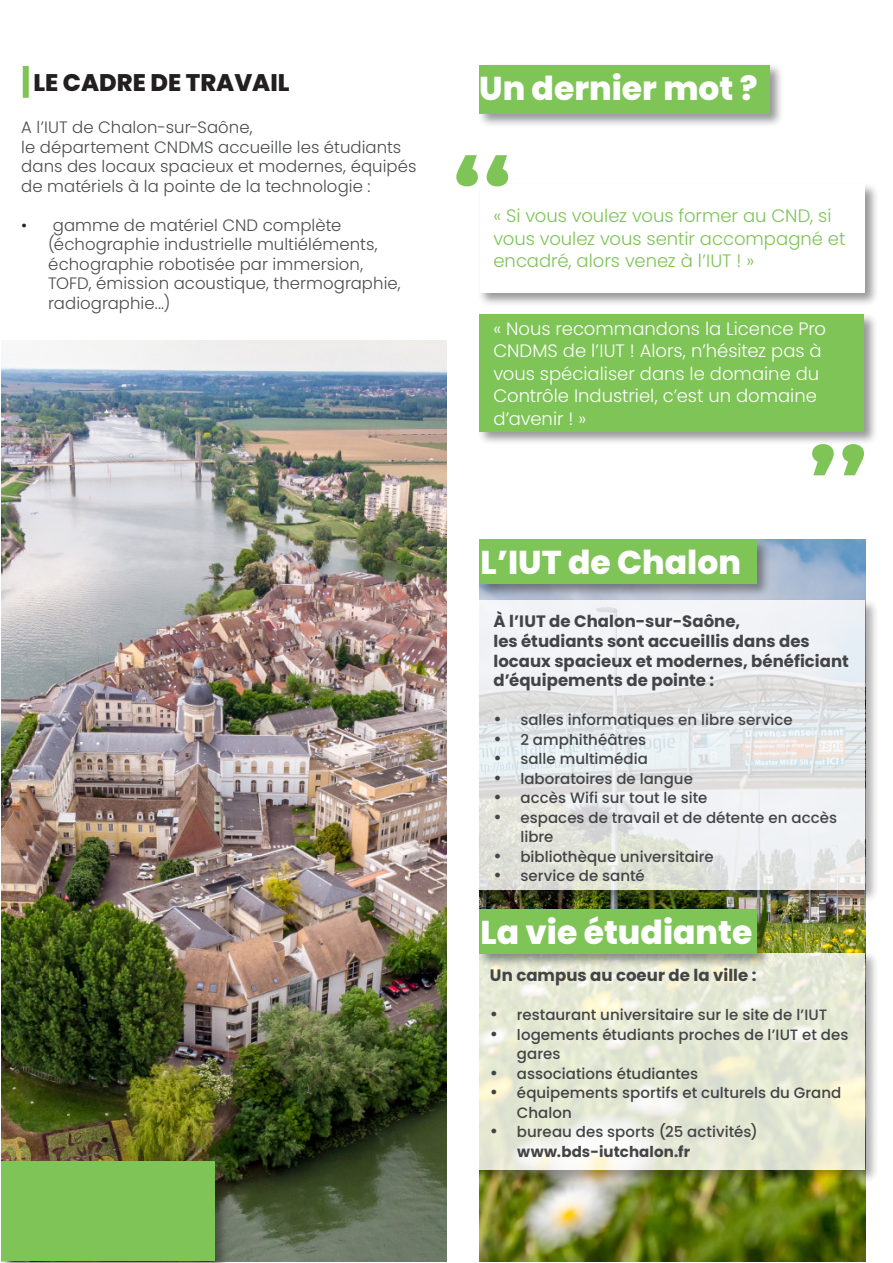
<style>
.page{position:relative;width:893px;height:1263px;background:#fff}
.page>*{position:absolute;margin:0;border:0;box-sizing:border-box;transform-origin:0 0}
.t1{font:800 33px "Poppins";color:#fff}
.t2{font:800 24px "Poppins";color:#231f20}
.t3{font:300 18px/22.5px "Poppins";color:#fff}
.t4{font:300 18px/22.5px "Poppins";color:#7ec456}
.t5{font:300 16.5px/19.5px "Poppins";letter-spacing:.005em;color:#4b4c4d}
.t6{font:700 16.5px/19.5px "Poppins";color:#424445}
.t7{font:500 15px/19.5px "Poppins";color:#424445}
.t8{font:700 15px "Poppins";letter-spacing:.005em;color:#424445}
.s1{color:#231f20}
.s2{font-size:18px}
</style>
<div class="page">
<img style="left:1px;top:340px;width:445px;height:921px">
<div style="left:477px;top:182px;width:402px;height:125px;background:#231f20;opacity:.47"></div>
<div style="left:480px;top:185px;width:384px;height:108px;background:#fff"></div>
<div style="left:477px;top:312px;width:401px;height:134px;background:#231f20;opacity:.47"></div>
<div style="left:479px;top:314px;width:385px;height:117px;background:#7ec456"></div>
<div style="left:0;top:1159px;width:229px;height:104px;background:#231f20;opacity:.47"></div>
<div style="left:1px;top:1161px;width:214px;height:100px;background:#7ec456"></div>
<img style="left:479px;top:539px;width:386px;height:722px">
<div style="left:477px;top:537px;width:294px;height:62px;background:#231f20;opacity:.47"></div>
<div style="left:479px;top:539px;width:278px;height:45px;background:#7ec456"></div>
<div style="left:477px;top:598px;width:402px;height:305px;background:#231f20;opacity:.47"></div>
<svg style="left:479px;top:600px;width:386px;height:289px;fill:#ebeff2"></svg>
<div style="left:477px;top:951px;width:402px;height:233px;background:#231f20;opacity:.47"></div>
<svg style="left:479px;top:953px;width:386px;height:217px;background:#e7ead7"></svg>
<div style="left:477px;top:907px;width:294px;height:61px;background:#231f20;opacity:.47"></div>
<div style="left:479px;top:909px;width:278px;height:45px;background:#7ec456"></div>
<div style="left:23px;top:66px;width:6px;height:32px;background:#7ec456"></div>
<div style="left:477px;top:63px;width:307px;height:65px;background:#231f20;opacity:.47"></div>
<div style="left:479px;top:65px;width:291px;height:48px;background:#7ec456"></div>
<svg style="left:812px;top:444px;width:52px;height:31px"></svg>
<svg style="left:456px;top:155px;width:52px;height:31px"></svg>
<p class="t2" style="left:33px;top:69px;width:258px">LE CADRE DE TRAVAIL</p>
<p class="t1" style="left:479px;top:69px;width:280px">Un dernier mot ?</p>
<p class="t5" style="left:21px;top:118px;width:233px">A l’IUT de Chalon-sur-Saône,</p>
<p class="t5" style="left:21px;top:137px;width:397px">le département CNDMS accueille les étudiants dans des locaux spacieux et modernes, équipés de matériels à la pointe de la technologie :</p>
<p class="t5" style="left:48px;top:215px;width:354px;text-indent:-27px"><span class="s1">•</span> gamme de matériel CND complète (échographie industrielle multiéléments, échographie robotisée par immersion, TOFD, émission acoustique, thermographie, radiographie...)</p>
<p class="t4" style="left:493px;top:205px;width:354px">« Si vous voulez vous former au CND, si vous voulez vous sentir accompagné et encadré, alors venez à l’IUT ! »</p>
<p class="t3" style="left:493px;top:317px;width:334px">« Nous recommandons la Licence Pro<br>CNDMS de l’IUT ! Alors, n’hésitez pas à vous spécialiser dans le domaine du<br>Contrôle Industriel, c’est un domaine d’avenir ! »</p>
<p class="t1" style="left:480px;top:543px;width:262px">L’IUT de Chalon</p>
<p class="t6" style="left:493px;top:612px;width:357px">À l’IUT de Chalon-sur-Saône,<br>les étudiants sont accueillis dans des locaux spacieux et modernes, bénéficiant d’équipements de pointe :</p>
<p class="t7" style="left:493px;top:710px;width:301px"><span class="s2">•</span> salles informatiques en libre service</p>
<p class="t7" style="left:493px;top:729px;width:154px"><span class="s2">•</span> 2 amphithéâtres</p>
<p class="t7" style="left:493px;top:749px;width:156px"><span class="s2">•</span> salle multimédia</p>
<p class="t7" style="left:493px;top:768px;width:201px"><span class="s2">•</span> laboratoires de langue</p>
<p class="t7" style="left:493px;top:788px;width:216px"><span class="s2">•</span> accès Wifi sur tout le site</p>
<p class="t7" style="left:520px;top:807px;width:318px;text-indent:-27px"><span class="s2">•</span> espaces de travail et de détente en accès libre</p>
<p class="t7" style="left:493px;top:846px;width:222px"><span class="s2">•</span> bibliothèque universitaire</p>
<p class="t7" style="left:493px;top:866px;width:153px"><span class="s2">•</span> service de santé</p>
<p class="t1" style="left:480px;top:913px;width:273px">La vie étudiante</p>
<p class="t6" style="left:490px;top:965px;width:268px">Un campus au coeur de la ville :</p>
<p class="t7" style="left:490px;top:1005px;width:339px"><span class="s2">•</span> restaurant universitaire sur le site de l’IUT</p>
<p class="t7" style="left:517px;top:1024px;width:333px;text-indent:-27px"><span class="s2">•</span> logements étudiants proches de l’IUT et des gares</p>
<p class="t7" style="left:490px;top:1063px;width:210px"><span class="s2">•</span> associations étudiantes</p>
<p class="t7" style="left:517px;top:1083px;width:326px;text-indent:-27px"><span class="s2">•</span> équipements sportifs et culturels du Grand<br>Chalon</p>
<p class="t7" style="left:490px;top:1122px;width:269px"><span class="s2">•</span> bureau des sports (25 activités)</p>
<p class="t8" style="left:517px;top:1142px;width:174px">www.bds-iutchalon.fr</p>
</div>
